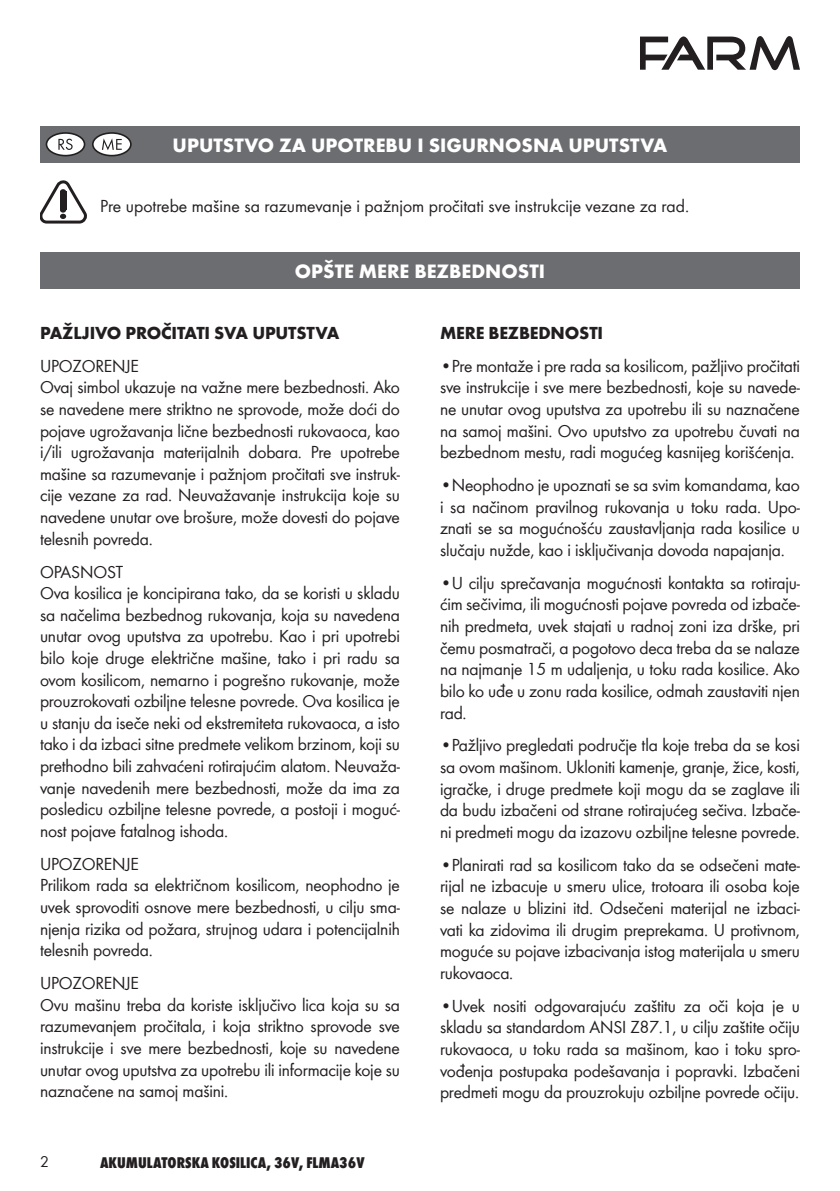
<style>
.page{position:relative;width:840px;height:1191px;background:#fff}
.page>*{position:absolute;margin:0;border:0;box-sizing:border-box;transform-origin:0 0}
.t1{font:700 20px "Wuerth";color:#fff}
.t2{font:18px/21.6px "Wuerth";letter-spacing:-.01em;color:#231f20;text-align:justify}
.t3{font:700 18px "Wuerth";letter-spacing:-.01em;color:#231f20}
.t4{font:800 condensed 16px "Wuerth";color:#231f20}
.t5{font:16px "Wuerth";color:#231f20}
</style>
<div class="page">
<svg style="left:640px;top:36px;width:159px;height:34px"></svg>
<div style="left:40px;top:126px;width:759px;height:36px;background:#6c6d70"></div>
<div style="left:46px;top:133px;width:38px;height:23px;background:#fff;border-radius:50%"></div>
<div style="left:46px;top:132px;width:39px;height:24px;border:2px solid #231f20;border-radius:50%"></div>
<svg style="left:58px;top:139px;width:15px;height:11px"></svg>
<div style="left:93px;top:133px;width:38px;height:23px;background:#fff;border-radius:50%"></div>
<div style="left:92px;top:132px;width:40px;height:24px;border:2px solid #231f20;border-radius:50%"></div>
<svg style="left:102px;top:138px;width:20px;height:12px"></svg>
<svg style="left:40px;top:180px;width:46px;height:43px"></svg>
<div style="left:40px;top:253px;width:759px;height:36px;background:#6c6d70"></div>
<p class="t1" style="left:172px;top:131px;width:496px">UPUTSTVO ZA UPOTREBU I SIGURNOSNA UPUTSTVA</p>
<p class="t2" style="left:100px;top:195px;width:590px">Pre upotrebe mašine sa razumevanje i pažnjom pročitati sve instrukcije vezane za rad.</p>
<p class="t1" style="left:295px;top:257px;width:251px">OPŠTE MERE BEZBEDNOSTI</p>
<p class="t3" style="left:40px;top:319px;width:301px">PAŽLJIVO PROČITATI SVA UPUTSTVA</p>
<p class="t2" style="left:40px;top:354px;width:361px;text-align:left">UPOZORENJE<br>Ovaj simbol ukazuje na važne mere bezbednosti. Ako se navedene mere striktno ne sprovode, može doći do pojave ugrožavanja lične bezbednosti rukovaoca, kao i/ili ugrožavanja materijalnih dobara. Pre upotrebe mašine sa razumevanje i pažnjom pročitati sve instruk&shy;cije vezane za rad. Neuvažavanje instrukcija koje su navedene unutar ove brošure, može dovesti do pojave telesnih povreda.</p>
<p class="t2" style="left:40px;top:560px;width:361px;text-align:left">OPASNOST<br>Ova kosilica je koncipirana tako, da se koristi u skladu sa načelima bezbednog rukovanja, koja su navedena unutar ovog uputstva za upotrebu. Kao i pri upotrebi bilo koje druge električne mašine, tako i pri radu sa ovom kosilicom, nemarno i pogrešno rukovanje, može prouzrokovati ozbiljne telesne povrede. Ova kosilica je u stanju da iseče neki od ekstremiteta rukovaoca, a isto tako i da izbaci sitne predmete velikom brzinom, koji su prethodno bili zahvaćeni rotirajućim alatom. Neuvaža&shy;vanje navedenih mere bezbednosti, može da ima za posledicu ozbiljne telesne povrede, a postoji i moguć&shy;nost pojave fatalnog ishoda.</p>
<p class="t2" style="left:40px;top:852px;width:361px;text-align:left">UPOZORENJE<br>Prilikom rada sa električnom kosilicom, neophodno je uvek sprovoditi osnove mere bezbednosti, u cilju sma&shy;njenja rizika od požara, strujnog udara i potencijalnih telesnih povreda.</p>
<p class="t2" style="left:40px;top:971px;width:361px;text-align:left">UPOZORENJE<br>Ovu mašinu treba da koriste isključivo lica koja su sa razumevanjem pročitala, i koja striktno sprovode sve instrukcije i sve mere bezbednosti, koje su navedene unutar ovog uputstva za upotrebu ili informacije koje su naznačene na samoj mašini.</p>
<p class="t5" style="left:40px;top:1151px;width:10px">2</p>
<p class="t4" style="left:100px;top:1151px;width:266px">AKUMULATORSKA KOSILICA, 36V, FLMA36V</p>
<p class="t3" style="left:440px;top:319px;width:164px">MERE BEZBEDNOSTI</p>
<p class="t2" style="left:440px;top:354px;width:361px">•Pre montaže i pre rada sa kosilicom, pažljivo pročitati sve instrukcije i sve mere bezbednosti, koje su navede&shy;ne unutar ovog uputstva za upotrebu ili su naznačene na samoj mašini. Ovo uputstvo za upotrebu čuvati na bezbednom mestu, radi mogućeg kasnijeg korišćenja.</p>
<p class="t2" style="left:440px;top:473px;width:361px">•Neophodno je upoznati se sa svim komandama, kao i sa načinom pravilnog rukovanja u toku rada. Upo&shy;znati se sa mogućnošću zaustavljanja rada kosilice u slučaju nužde, kao i isključivanja dovoda napajanja.</p>
<p class="t2" style="left:440px;top:571px;width:361px">•U cilju sprečavanja mogućnosti kontakta sa rotiraju&shy;ćim sečivima, ili mogućnosti pojave povreda od izbače&shy;nih predmeta, uvek stajati u radnoj zoni iza drške, pri čemu posmatrači, a pogotovo deca treba da se nalaze na najmanje 15 m udaljenja, u toku rada kosilice. Ako bilo ko uđe u zonu rada kosilice, odmah zaustaviti njen rad.</p>
<p class="t2" style="left:440px;top:734px;width:361px">•Pažljivo pregledati područje tla koje treba da se kosi sa ovom mašinom. Ukloniti kamenje, granje, žice, kosti, igračke, i druge predmete koji mogu da se zaglave ili da budu izbačeni od strane rotirajućeg sečiva. Izbače&shy;ni predmeti mogu da izazovu ozbiljne telesne povrede.</p>
<p class="t2" style="left:440px;top:853px;width:361px">•Planirati rad sa kosilicom tako da se odsečeni mate&shy;rijal ne izbacuje u smeru ulice, trotoara ili osoba koje se nalaze u blizini itd. Odsečeni materijal ne izbaci&shy;vati ka zidovima ili drugim preprekama. U protivnom, moguće su pojave izbacivanja istog materijala u smeru rukovaoca.</p>
<p class="t2" style="left:440px;top:994px;width:361px">•Uvek nositi odgovarajuću zaštitu za oči koja je u skladu sa standardom ANSI Z87.1, u cilju zaštite očiju rukovaoca, u toku rada sa mašinom, kao i toku spro&shy;vođenja postupaka podešavanja i popravki. Izbačeni predmeti mogu da prouzrokuju ozbiljne povrede očiju.</p>
</div>
